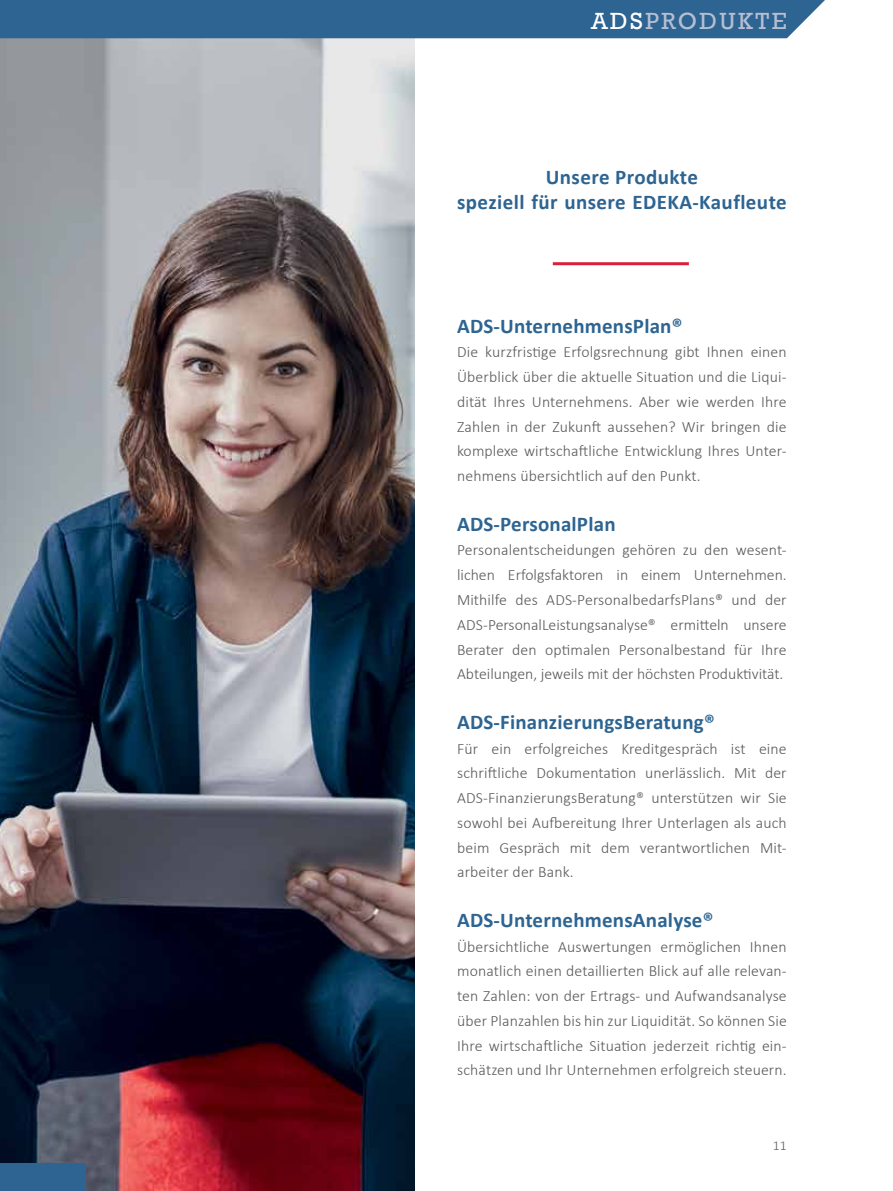
<style>
.page{position:relative;width:893px;height:1191px;background:#fff}
.page>*{position:absolute;margin:0;border:0;box-sizing:border-box;transform-origin:0 0}
.t1{font:24px "Rockwell";letter-spacing:.1em;color:#b6bed2}
.t2{font:700 21px/24.8px "Calibri";letter-spacing:.01em;color:#2d6491;text-align:center}
.t3{font:300 15.75px/24.8px "Calibri";letter-spacing:.01em;color:#58595b;text-align:justify}
.t4{font:300 13.5px "Calibri";color:#58595b}
.s1{color:#fff}
</style>
<div class="page">
<img style="left:0;top:38px;width:415px;height:1153px">
<hr style="left:553px;top:262px;width:136px;height:3px;background:#da1f3d">
<div style="left:0;top:1164px;width:85px;height:27px;background:#2d6491"></div>
<div style="left:0;top:0;width:825px;height:38px;background:#2d6491"></div>
<h1 class="t1" style="left:591px;top:7px;width:196px"><span class="s1">ADS</span>PRODUKTE</h1>
<h2 class="t2" style="left:457px;top:165px;width:331px">Unsere Produkte<br>speziell für unsere EDEKA-Kaufleute</h2>
<h2 class="t2" style="left:457px;top:313px;width:227px">ADS-UnternehmensPlan®</h2>
<p class="t3" style="left:457px;top:340px;width:331px">Die kurzfristige Erfolgsrechnung gibt Ihnen einen Ü berblick über die aktuelle Situation und die Liqui&shy;dität Ihres Unternehmens. Aber wie werden Ihre Zahlen in der Zukunft aussehen? Wir bringen die komplexe wirtschaftliche Entwicklung Ihres Unter&shy;nehmens übersichtlich auf den Punkt.</p>
<h2 class="t2" style="left:457px;top:511px;width:160px">ADS-PersonalPlan</h2>
<p class="t3" style="left:457px;top:538px;width:331px">Personalentscheidungen gehören zu den wesent&shy;lichen Erfolgsfaktoren in einem Unternehmen.<br>Mithilfe des ADS-PersonalbedarfsPlans® und der ADS-PersonalLeistungsanalyse® ermitteln unsere Berater den optimalen Personalbestand für Ihre Abteilungen, jeweils mit der höchsten Produktivität.</p>
<h2 class="t2" style="left:457px;top:709px;width:259px">ADS-FinanzierungsBeratung®</h2>
<p class="t3" style="left:457px;top:736px;width:331px">Für ein erfolgreiches Kreditgespräch ist eine schriftliche Dokumentation unerlässlich. Mit der ADS-FinanzierungsBeratung® unterstützen wir Sie sowohl bei Aufbereitung Ihrer Unterlagen als auch beim Gespräch mit dem verantwortlichen Mit&shy;arbeiter der Bank.</p>
<h2 class="t2" style="left:457px;top:907px;width:258px">ADS-UnternehmensAnalyse®</h2>
<p class="t3" style="left:457px;top:934px;width:331px">Übersichtliche Auswertungen ermöglichen Ihnen monatlich einen detaillierten Blick auf alle relevan&shy;ten Zahlen: von der Ertrags- und Aufwandsanalyse über Planzahlen bis hin zur Liquidität. So können Sie Ihre wirtschaftliche Situation jederzeit richtig ein&shy;schätzen und Ihr Unternehmen erfolgreich steuern.</p>
<p class="t4" style="left:773px;top:1136px;width:15px">11</p>
</div>
